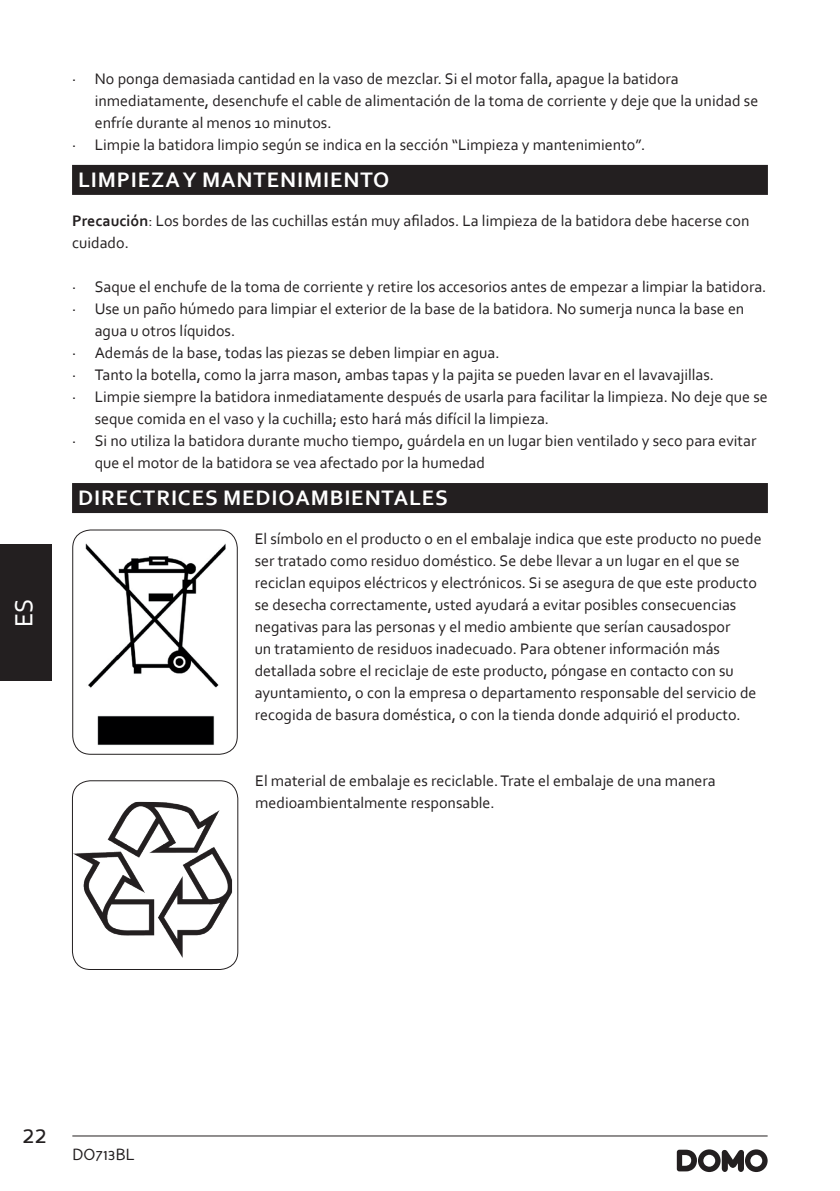
<style>
.page{position:relative;width:840px;height:1191px;background:#fff}
.page>*{position:absolute;margin:0;border:0;box-sizing:border-box;transform-origin:0 0}
.t1{font:26px "Corbel";color:#fff}
.t2{font:24px "Perspective Sans";color:#231f20}
.t3{font:700 22px "Corbel";letter-spacing:.04em;color:#fff}
.t4{font:16px/22px "Corbel";color:#231f20}
.t5{font:16px "Perspective Sans";color:#231f20}
.s1{font-weight:700}
</style>
<div class="page">
<hr style="left:72px;top:1135px;width:695px;height:1px;background:#231f20">
<svg style="left:676px;top:1149px;width:91px;height:23px"></svg>
<div style="left:0;top:544px;width:51px;height:136px;background:#231f20"></div>
<div style="left:72px;top:165px;width:695px;height:30px;background:#231f20"></div>
<div style="left:72px;top:483px;width:695px;height:30px;background:#231f20"></div>
<img style="left:85px;top:543px;width:141px;height:202px">
<div style="left:72px;top:529px;width:165px;height:225px;border:1px solid #231f20;border-radius:18px"></div>
<img style="left:72px;top:802px;width:160px;height:155px">
<div style="left:72px;top:780px;width:166px;height:190px;border:1px solid #231f20;border-radius:18px"></div>
<h1 class="t1" style="left:8px;top:627px;width:30px;rotate:-90deg">ES</h1>
<p class="t4" style="left:72px;top:67px;width:608px">· No ponga demasiada cantidad en la vaso de mezclar. Si el motor falla, apague la batidora</p>
<p class="t4" style="left:95px;top:89px;width:664px">inmediatamente, desenchufe el cable de alimentación de la toma de corriente y deje que la unidad se</p>
<p class="t4" style="left:95px;top:111px;width:238px">enfríe durante al menos 10 minutos.</p>
<p class="t4" style="left:72px;top:133px;width:574px">· Limpie la batidora limpio según se indica en la sección “Limpieza y mantenimiento”.</p>
<h3 class="t3" style="left:78px;top:166px;width:312px">LIMPIEZA Y MANTENIMIENTO</h3>
<p class="t4" style="left:72px;top:209px;width:678px"><span class="s1">Precaución</span>: Los bordes de las cuchillas están muy afilados. La limpieza de la batidora debe hacerse con cuidado.</p>
<p class="t4" style="left:72px;top:275px;width:695px">· Saque el enchufe de la toma de corriente y retire los accesorios antes de empezar a limpiar la batidora.</p>
<p class="t4" style="left:72px;top:297px;width:673px">· Use un paño húmedo para limpiar el exterior de la base de la batidora. No sumerja nunca la base en</p>
<p class="t4" style="left:95px;top:319px;width:142px">agua u otros líquidos.</p>
<p class="t4" style="left:72px;top:341px;width:429px">· Además de la base, todas las piezas se deben limpiar en agua.</p>
<p class="t4" style="left:72px;top:363px;width:643px">· Tanto la botella, como la jarra mason, ambas tapas y la pajita se pueden lavar en el lavavajillas.</p>
<p class="t4" style="left:72px;top:385px;width:697px">· Limpie siempre la batidora inmediatamente después de usarla para facilitar la limpieza. No deje que se</p>
<p class="t4" style="left:95px;top:407px;width:455px">seque comida en el vaso y la cuchilla; esto hará más difícil la limpieza.</p>
<p class="t4" style="left:72px;top:429px;width:685px">· Si no utiliza la batidora durante mucho tiempo, guárdela en un lugar bien ventilado y seco para evitar</p>
<p class="t4" style="left:95px;top:451px;width:391px">que el motor de la batidora se vea afectado por la humedad</p>
<h3 class="t3" style="left:78px;top:484px;width:371px">DIRECTRICES MEDIOAMBIENTALES</h3>
<p class="t4" style="left:254px;top:527px;width:508px">El símbolo en el producto o en el embalaje indica que este producto no puede ser tratado como residuo doméstico. Se debe llevar a un lugar en el que se reciclan equipos eléctricos y electrónicos. Si se asegura de que este producto se desecha correctamente, usted ayudará a evitar posibles consecuencias negativas para las personas y el medio ambiente que serían causadospor<br>un tratamiento de residuos inadecuado. Para obtener información más detallada sobre el reciclaje de este producto, póngase en contacto con su ayuntamiento, o con la empresa o departamento responsable del servicio de recogida de basura doméstica, o con la tienda donde adquirió el producto.</p>
<p class="t4" style="left:255px;top:769px;width:462px">El material de embalaje es reciclable. Trate el embalaje de una manera medioambientalmente responsable.</p>
<h2 class="t2" style="left:22px;top:1120px;width:26px">22</h2>
<p class="t5" style="left:72px;top:1145px;width:64px">DO713BL</p>
</div>
